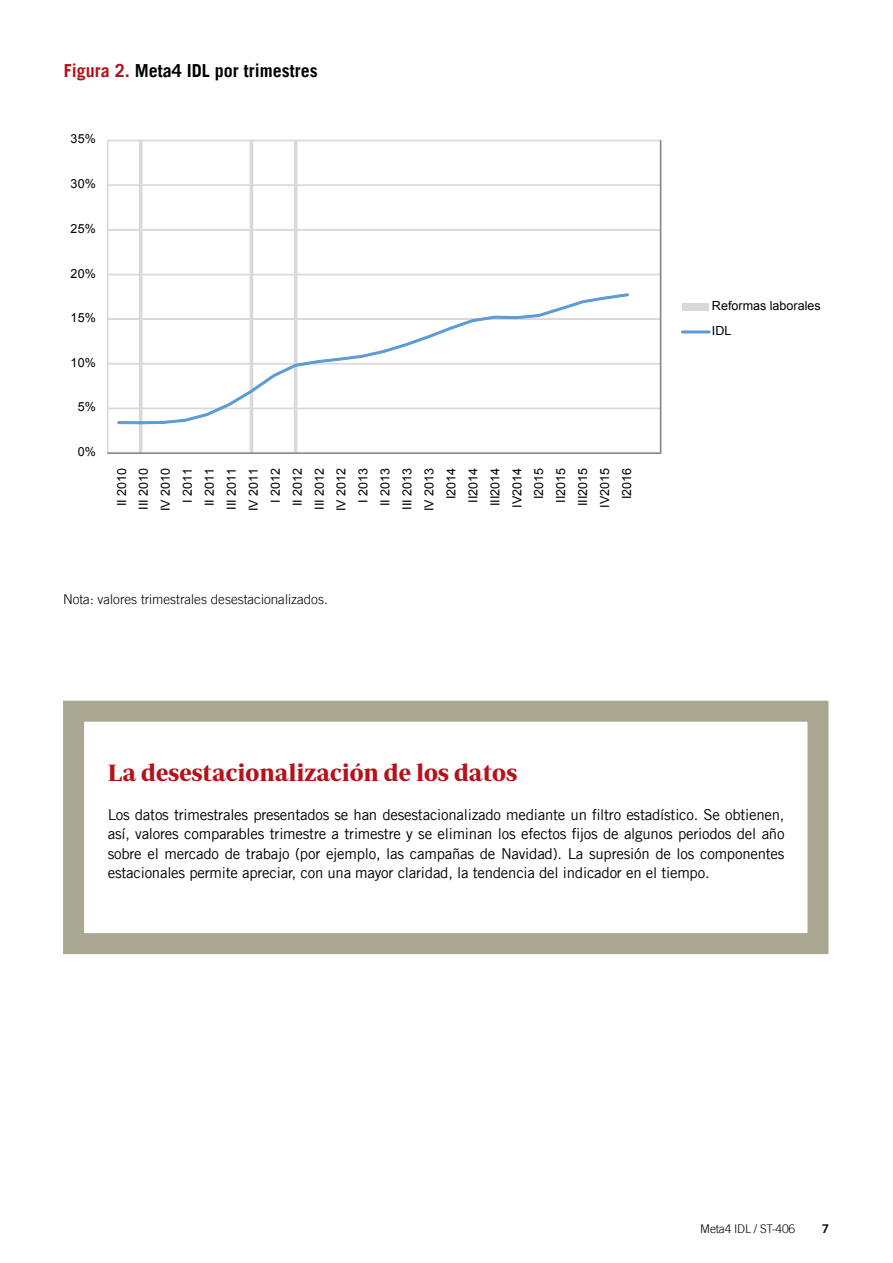
<style>
.page{position:relative;width:893px;height:1263px;background:#fff}
.page>*{position:absolute;margin:0;border:0;box-sizing:border-box;transform-origin:0 0}
.t1{font:700 24px "Periodico Display";color:#b5121b}
.t2{font:700 18px "Trade Gothic LT";color:#000}
.t3{font:15px/19.5px "Trade Gothic LT";letter-spacing:-.015em;color:#000;text-align:justify}
.t4{font:300 13.5px "Trade Gothic LT";color:#000}
.t5{font:12.45px/21.9px "Arial";letter-spacing:.005em;color:#000;text-align:right}
.t6{font:300 12px "Trade Gothic LT";letter-spacing:-.02em;color:#000}
.t7{font:12px "Trade Gothic LT Bold Two";color:#000}
.s1{color:#b5121b}
</style>
<div class="page">
<div style="left:63px;top:701px;width:765px;height:253px;border:21px solid #a9a791"></div>
<div style="left:108px;top:408px;width:553px;height:1px;border:1px solid #d9d9d9"></div>
<div style="left:108px;top:363px;width:553px;height:1px;border:1px solid #d9d9d9"></div>
<div style="left:108px;top:319px;width:553px;height:1px;border:1px solid #d9d9d9"></div>
<div style="left:108px;top:274px;width:553px;height:1px;border:1px solid #d9d9d9"></div>
<div style="left:108px;top:229px;width:553px;height:1px;border:1px solid #d9d9d9"></div>
<div style="left:108px;top:185px;width:553px;height:1px;border:1px solid #d9d9d9"></div>
<div style="left:108px;top:140px;width:553px;height:1px;border:1px solid #d9d9d9"></div>
<svg style="left:139px;top:140px;width:4px;height:313px"></svg>
<hr style="left:250px;top:140px;width:3px;height:313px;background:#d9d9d9">
<hr style="left:294px;top:140px;width:3px;height:313px;background:#d9d9d9">
<div style="left:660px;top:140px;width:1px;height:313px;border:1px solid #898989"></div>
<div style="left:107px;top:140px;width:1px;height:313px;border:1px solid #d9d9d9"></div>
<div style="left:108px;top:453px;width:553px;height:1px;border:1px solid #898989"></div>
<svg style="left:118px;top:294px;width:511px;height:130px"></svg>
<div style="left:682px;top:303px;width:27px;height:7px;background:#d9d9d9"></div>
<div style="left:681px;top:331px;width:29px;height:2px;border:1px solid #5b9bd5"></div>
<p class="t2" style="left:64px;top:59px;width:256px"><span class="s1">Figura 2.</span> Meta4 IDL por trimestres</p>
<p class="t5" style="left:71px;top:128px;width:27px">35%</p>
<p class="t5" style="left:71px;top:173px;width:27px">30%</p>
<p class="t5" style="left:71px;top:217px;width:27px">25%</p>
<p class="t5" style="left:71px;top:262px;width:27px">20%</p>
<p class="t5" style="left:71px;top:307px;width:27px">15%</p>
<p class="t5" style="left:71px;top:352px;width:27px">10%</p>
<p class="t5" style="left:78px;top:396px;width:20px">5%</p>
<p class="t5" style="left:78px;top:441px;width:20px">0%</p>
<p class="t5" style="left:111px;top:511px;width:45px;rotate:-90deg">II 2010<br>III 2010<br>IV 2010<br>I 2011<br>II 2011<br>III 2011<br>IV 2011<br>I 2012<br>II 2012<br>III 2012<br>IV 2012<br>I 2013<br>II 2013<br>III 2013<br>IV 2013<br>I2014<br>II2014<br>III2014<br>IV2014<br>I2015<br>II2015<br>III2015<br>IV2015<br>I2016</p>
<p class="t4" style="left:63px;top:591px;width:266px">Nota: valores trimestrales desestacionalizados.</p>
<p class="t5" style="left:712px;top:293px;width:110px;line-height:24.9px;text-align:left">Reformas laborales<br>IDL</p>
<h1 class="t1" style="left:108px;top:759px;width:411px">La desestacionalización de los datos</h1>
<p class="t3" style="left:108px;top:805px;width:678px">Los datos trimestrales presentados se han desestacionalizado mediante un filtro estadístico. Se obtienen, así, valores comparables trimestre a trimestre y se eliminan los efectos fijos de algunos periodos del año sobre el mercado de trabajo (por ejemplo, las campañas de Navidad). La supresión de los componentes estacionales permite apreciar, con una mayor claridad, la tendencia del indicador en el tiempo.</p>
<p class="t6" style="left:700px;top:1221px;width:96px">Meta4 IDL / ST-406</p>
<p class="t7" style="left:822px;top:1221px;width:9px">7</p>
</div>
